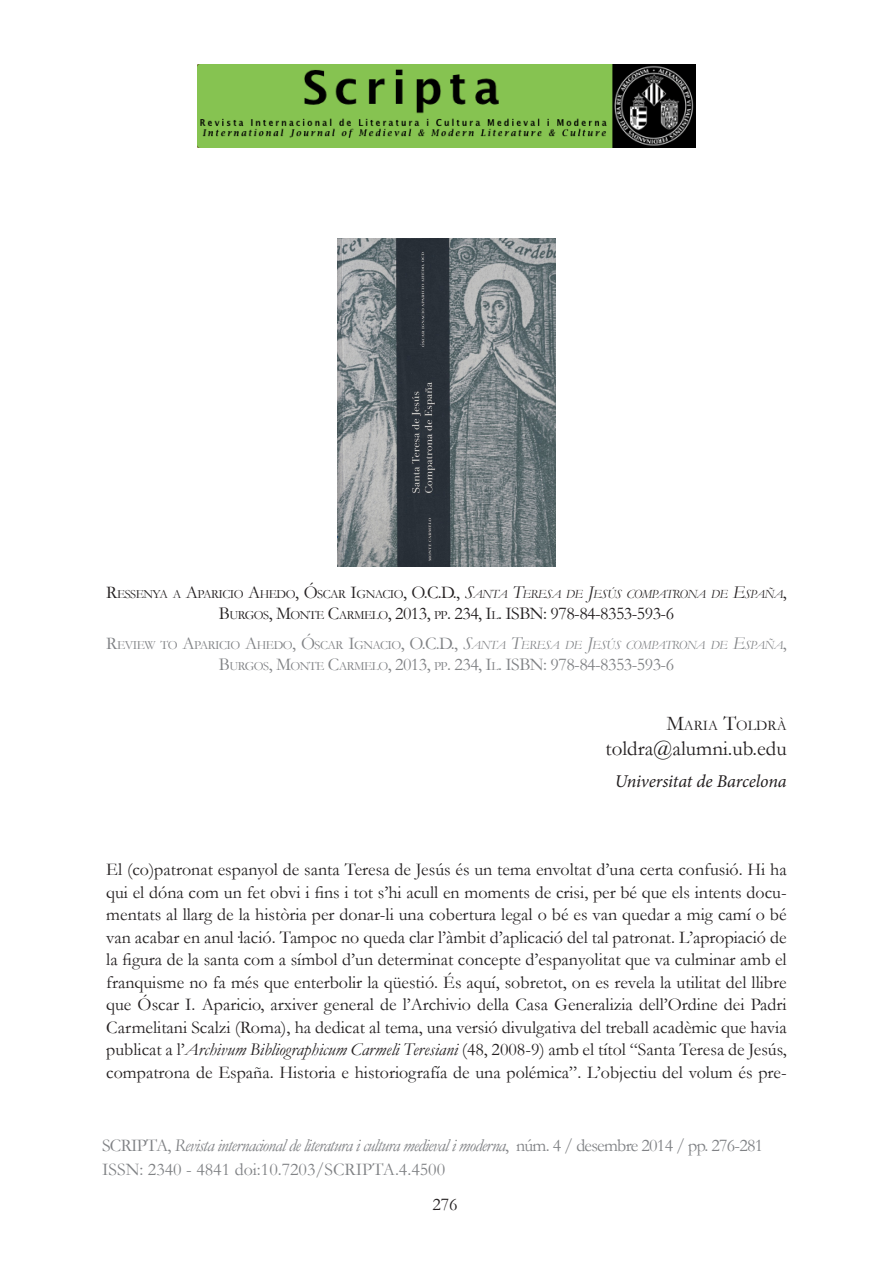
<style>
.page{position:relative;width:893px;height:1263px;background:#fff}
.page>*{position:absolute;margin:0;border:0;box-sizing:border-box;transform-origin:0 0}
.t1{font:21px "Garamond";color:#231f20}
.text_normal{font:18px/22.5px "Garamond";color:#231f20;text-align:justify}
.t2{font:18px/23.2px "Garamond";color:#808285}
.títol_ressenya{font:18px "Garamond";letter-spacing:-.03em;color:#231f20}
.títol_ressenya-2{font:18px "Garamond";letter-spacing:-.03em;color:#808285}
.t3{font:italic 18px "Minion Pro";letter-spacing:-.01em;color:#231f20}
.t4{font:14.7px "Garamond";color:#231f20}
.títol_ressenya-3{font:italic 12.6px "Garamond";letter-spacing:-.045em;color:#231f20}
.títol_ressenya-4{font:italic 12.6px "Garamond";letter-spacing:-.045em;color:#808285}
.s1{font-style:normal;font-size:18px}
.s2{font-style:normal}
.s3{font-size:18px}
.s4{font-size:12.6px}
.s5{font-size:21px}
.s6{font-style:italic}
</style>
<div class="page">
<img style="left:197px;top:64px;width:499px;height:84px">
<img style="left:337px;top:238px;width:219px;height:329px">
<p class="títol_ressenya-3" style="left:106px;top:587px;width:682px"><span class="s1">R</span><span class="s2">ESSENYA A</span> <span class="s1">A</span><span class="s2">PARICIO</span> <span class="s1">A</span><span class="s2">HEDO</span><span class="s1">, Ó</span><span class="s2">SCAR</span> <span class="s1">I</span><span class="s2">GNACIO</span><span class="s1">, O.C.D.,</span> <span class="s3">S</span>ANTA <span class="s3">T</span>ERESA DE <span class="s3">J</span>ESÚS COMPATRONA DE <span class="s3">E</span>SPAÑA<span class="s1">,</span></p>
<p class="títol_ressenya" style="left:219px;top:603px;width:457px">B<span class="s4">URGOS</span>, M<span class="s4">ONTE</span> C<span class="s4">ARMELO</span>, 2013, <span class="s4">PP</span>. 234, I<span class="s4">L</span>. ISBN: 978-84-8353-593-6</p>
<p class="títol_ressenya-4" style="left:106px;top:638px;width:682px"><span class="s1">R</span><span class="s2">EVIEW TO</span> <span class="s1">A</span><span class="s2">PARICIO</span> <span class="s1">A</span><span class="s2">HEDO</span><span class="s1">, Ó</span><span class="s2">SCAR</span> <span class="s1">I</span><span class="s2">GNACIO</span><span class="s1">, O.C.D.,</span> <span class="s3">S</span>ANTA <span class="s3">T</span>ERESA DE <span class="s3">J</span>ESÚS COMPATRONA DE <span class="s3">E</span>SPAÑA<span class="s1">,</span></p>
<p class="títol_ressenya-2" style="left:219px;top:654px;width:457px">B<span class="s4">URGOS</span>, M<span class="s4">ONTE</span> C<span class="s4">ARMELO</span>, 2013, <span class="s4">PP</span>. 234, I<span class="s4">L</span>. ISBN: 978-84-8353-593-6</p>
<p class="t4" style="left:666px;top:716px;width:122px"><span class="s5">M</span>ARIA <span class="s5">T</span>OLDRÀ</p>
<p class="t1" style="left:606px;top:736px;width:183px">toldra@alumni.ub.edu</p>
<p class="t3" style="left:615px;top:769px;width:173px">Universitat de Barcelona</p>
<p class="text_normal" style="left:106px;top:858px;width:682px">El (co)patronat espanyol de santa Teresa de Jesús és un tema envoltat d’una certa confusió. Hi ha qui el dóna com un fet obvi i fins i tot s’hi acull en moments de crisi, per bé que els intents docu&shy;mentats al llarg de la història per donar-li una cobertura legal o bé es van quedar a mig camí o bé van acabar en anul·lació. Tampoc no queda clar l’àmbit d’aplicació del tal patronat. L’apropiació de la figura de la santa com a símbol d’un determinat concepte d’espanyolitat que va culminar amb el franquisme no fa més que enterbolir la qüestió. És aquí, sobretot, on es revela la utilitat del llibre que Óscar I. Aparicio, arxiver general de l’Archivio della Casa Generalizia dell’Ordine dei Padri Carmelitani Scalzi (Roma), ha dedicat al tema, una versió divulgativa del treball acadèmic que havia publicat a l’<span class="s6">Archivum Bibliographicum Carmeli Teresiani</span> (48, 2008-9) amb el títol “Santa Teresa de Jesús, compatrona de España. Historia e historiografía de una polémica”. L’objectiu del volum és pre-</p>
<p class="t2" style="left:102px;top:1134px;width:663px">SCRIPTA, <span class="s6">Revista internacional de literatura i cultura medieval i moderna</span>, núm. 4 / desembre 2014 / pp. 276-281<br>ISSN: 2340 - 4841 doi:10.7203/SCRIPTA.4.4500</p>
<p class="text_normal" style="left:432px;top:1192px;width:27px">276</p>
</div>
